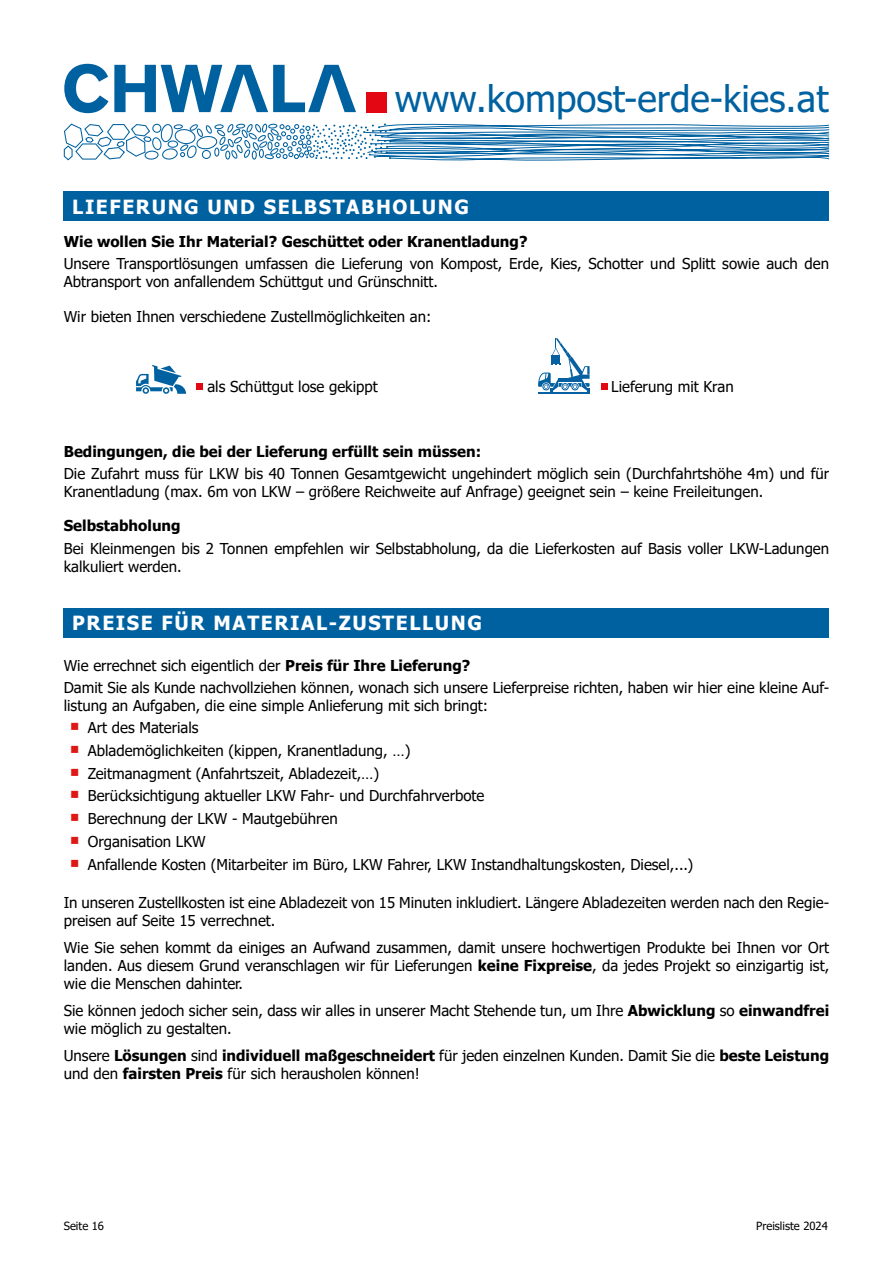
<style>
.page{position:relative;width:893px;height:1263px;background:#fff}
.page>*{position:absolute;margin:0;border:0;box-sizing:border-box;transform-origin:0 0}
.t1{font:36.9px "Tahoma";color:#0061a1}
.t2{font:700 19.5px "Tahoma";letter-spacing:.08em;color:#fff}
.t3{font:15px/18px "Tahoma";color:#000}
.t4{font:700 15px "Tahoma";color:#000}
.t5{font:11.25px "Tahoma";color:#000}
.s1{font-weight:700}
.s2{color:#de1814}
</style>
<div class="page">
<svg style="left:64px;top:64px;width:292px;height:49px"></svg>
<div style="left:367px;top:92px;width:20px;height:20px;background:#e30613"></div>
<svg style="left:64px;top:123px;width:765px;height:38px"></svg>
<div style="left:64px;top:608px;width:765px;height:30px;background:#0061a1"></div>
<div style="left:64px;top:191px;width:765px;height:30px;background:#0061a1"></div>
<div style="left:196px;top:383px;width:7px;height:7px;background:#e30613"></div>
<svg style="left:136px;top:365px;width:50px;height:29px"></svg>
<hr style="left:538px;top:392px;width:52px;height:2px;background:#0760a2">
<svg style="left:538px;top:338px;width:52px;height:54px"></svg>
<div style="left:552px;top:356px;width:8px;height:8px;background:#0760a2"></div>
<div style="left:601px;top:383px;width:6px;height:7px;background:#e30613"></div>
<h1 class="t1" style="left:395px;top:74px;width:435px">www.kompost-erde-kies.at</h1>
<h2 class="t2" style="left:72px;top:193px;width:398px">LIEFERUNG UND SELBSTABHOLUNG</h2>
<p class="t4" style="left:64px;top:231px;width:465px">Wie wollen Sie Ihr Material? Geschüttet oder Kranentladung?</p>
<p class="t3" style="left:64px;top:256px;width:767px">Unsere Transportlösungen umfassen die Lieferung von Kompost, Erde, Kies, Schotter und Splitt sowie auch den<br>Abtransport von anfallendem Schüttgut und Grünschnitt.</p>
<p class="t3" style="left:64px;top:308px;width:369px">Wir bieten Ihnen verschiedene Zustellmöglichkeiten an:</p>
<p class="t3" style="left:207px;top:378px;width:172px">als Schüttgut lose gekippt</p>
<p class="t3" style="left:611px;top:378px;width:124px">Lieferung mit Kran</p>
<p class="t4" style="left:64px;top:441px;width:419px">Bedingungen, die bei der Lieferung erfüllt sein müssen:</p>
<p class="t3" style="left:64px;top:465px;width:767px">Die Zufahrt muss für LKW bis 40 Tonnen Gesamtgewicht ungehindert möglich sein (Durchfahrtshöhe 4m) und für<br>Kranentladung (max. 6m von LKW – größere Reichweite auf Anfrage) geeignet sein – keine Freileitungen.</p>
<p class="t4" style="left:64px;top:515px;width:118px">Selbstabholung</p>
<p class="t3" style="left:64px;top:540px;width:767px">Bei Kleinmengen bis 2 Tonnen empfehlen wir Selbstabholung, da die Lieferkosten auf Basis voller LKW-Ladungen kalkuliert werden.</p>
<h2 class="t2" style="left:72px;top:609px;width:411px">PREISE FÜR MATERIAL-ZUSTELLUNG</h2>
<p class="t3" style="left:64px;top:655px;width:767px;line-height:22.2px">Wie errechnet sich eigentlich der <span class="s1">Preis für Ihre Lieferung?<br></span>Damit Sie als Kunde nachvollziehen können, wonach sich unsere Lieferpreise richten, haben wir hier eine kleine Auf-</p>
<p class="t3" style="left:64px;top:697px;width:426px">listung an Aufgaben, die eine simple Anlieferung mit sich bringt:</p>
<p class="t3" style="left:70px;top:720px;width:130px"><span class="s2">○</span> Art des Materials</p>
<p class="t3" style="left:70px;top:742px;width:342px"><span class="s2">○</span> Ablademöglichkeiten (kippen, Kranentladung, …)</p>
<p class="t3" style="left:70px;top:765px;width:311px"><span class="s2">○</span> Zeitmanagment (Anfahrtszeit, Abladezeit,…)</p>
<p class="t3" style="left:70px;top:788px;width:416px"><span class="s2">○</span> Berücksichtigung aktueller LKW Fahr- und Durchfahrverbote</p>
<p class="t3" style="left:70px;top:810px;width:269px"><span class="s2">○</span> Berechnung der LKW - Mautgebühren</p>
<p class="t3" style="left:70px;top:833px;width:137px"><span class="s2">○</span> Organisation LKW</p>
<p class="t3" style="left:70px;top:856px;width:625px"><span class="s2">○</span> Anfallende Kosten (Mitarbeiter im Büro, LKW Fahrer, LKW Instandhaltungskosten, Diesel,...)</p>
<p class="t3" style="left:64px;top:895px;width:767px">In unseren Zustellkosten ist eine Abladezeit von 15 Minuten inkludiert. Längere Abladezeiten werden nach den Regie&shy;preisen auf Seite 15 verrechnet.</p>
<p class="t3" style="left:64px;top:939px;width:767px;text-align:justify">Wie Sie sehen kommt da einiges an Aufwand zusammen, damit unsere hochwertigen Produkte bei Ihnen vor Ort landen. Aus diesem Grund veranschlagen wir für Lieferungen <span class="s1">keine Fixpreise</span>, da jedes Projekt so einzigartig ist, wie die Menschen dahinter.</p>
<p class="t3" style="left:64px;top:1002px;width:767px">Sie können jedoch sicher sein, dass wir alles in unserer Macht Stehende tun, um Ihre <span class="s1">Abwicklung</span> so <span class="s1">einwandfrei </span>wie möglich zu gestalten.</p>
<p class="t3" style="left:64px;top:1047px;width:767px">Unsere <span class="s1">Lösungen</span> sind <span class="s1">individuell maßgeschneidert</span> für jeden einzelnen Kunden. Damit Sie die <span class="s1">beste Leistung </span>und den <span class="s1">fairsten Preis</span> für sich herausholen können!</p>
<p class="t5" style="left:64px;top:1218px;width:42px">Seite 16</p>
<p class="t5" style="left:756px;top:1218px;width:73px">Preisliste 2024</p>
</div>
